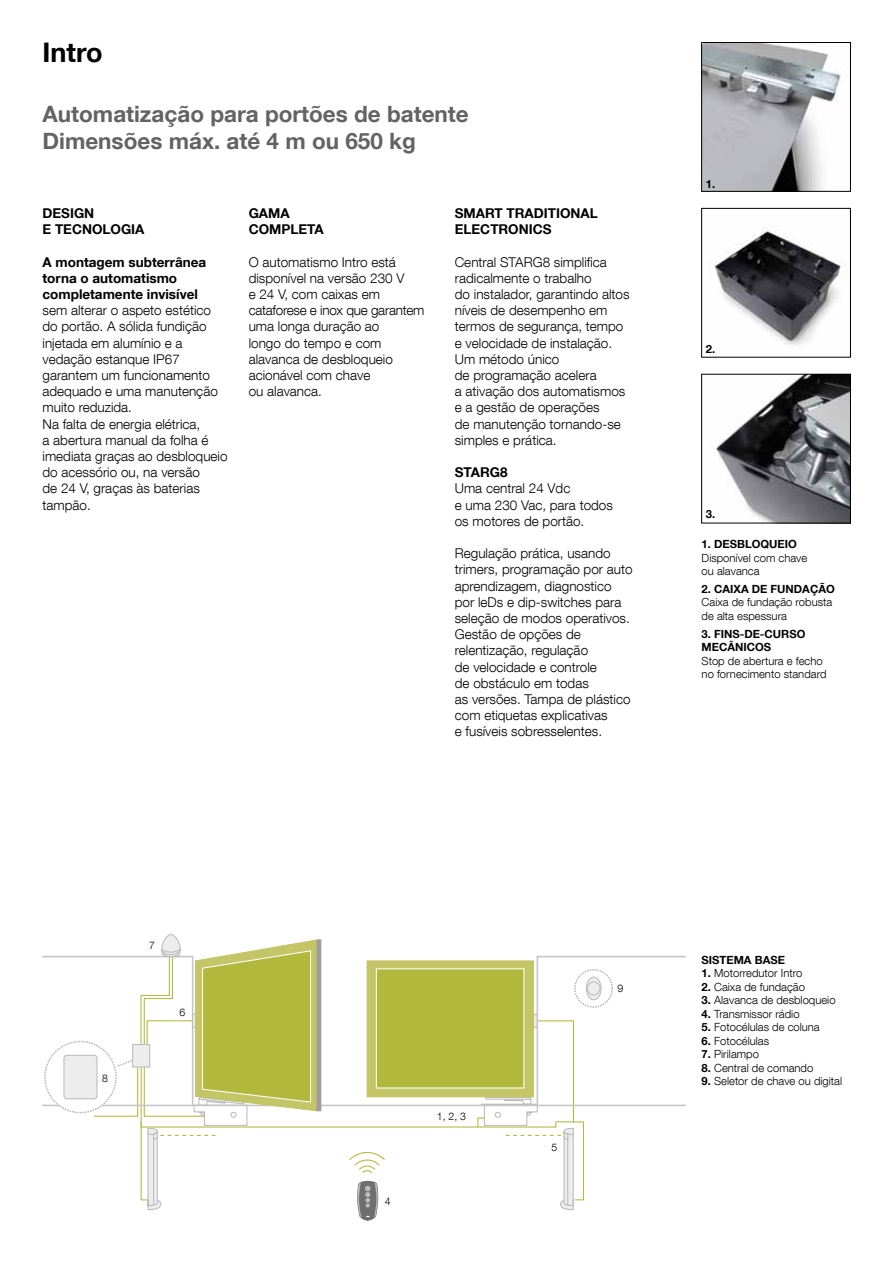
<style>
.page{position:relative;width:893px;height:1263px;background:#fff}
.page>*{position:absolute;margin:0;border:0;box-sizing:border-box;transform-origin:0 0}
.t1{font:700 27px "Helvetica Neue LT Com";color:#000}
.t2{font:700 22.5px/27px "Helvetica Neue LT Com";color:#646363}
.t3{font:300 13.5px/16.2px "Helvetica Neue LT Com";color:#000}
.t4{font:700 13.5px/16.2px "Helvetica Neue LT Com";color:#000}
.t5{font:300 11.25px/13.5px "Helvetica Neue LT Com";color:#000}
.t6{font:700 11.25px/13.5px "Helvetica Neue LT Com";color:#000}
.t7{font:300 10.5px "Helvetica Neue LT Com";color:#000}
.s1{font-weight:700}
</style>
<div class="page">
<svg style="left:321px;top:955px;width:364px;height:152px"></svg>
<hr style="left:317px;top:939px;width:4px;height:172px;background:#9d9d9c">
<div style="left:367px;top:960px;width:167px;height:137px;background:#c3c567;border:1px solid #c3c567"></div>
<div style="left:376px;top:968px;width:148px;height:120px;background:#b2b83c;border:1px solid #fff"></div>
<svg style="left:586px;top:977px;width:15px;height:23px"></svg>
<div style="left:586px;top:977px;width:16px;height:23px;border:1px solid #bcbcbc;border-radius:50%"></div>
<div style="left:574px;top:969px;width:39px;height:39px;border:2px dashed #bcbcbc;border-radius:50%"></div>
<div style="left:587px;top:982px;width:13px;height:13px;background:#ededed;border-radius:50%"></div>
<div style="left:587px;top:981px;width:14px;height:14px;border:1px solid #bcbcbc;border-radius:50%"></div>
<svg style="left:349px;top:1152px;width:36px;height:21px"></svg>
<svg style="left:43px;top:933px;width:275px;height:277px"></svg>
<svg style="left:477px;top:1098px;width:98px;height:112px"></svg>
<svg style="left:357px;top:1180px;width:22px;height:41px"></svg>
<img style="left:716px;top:376px;width:133px;height:145px">
<div style="left:701px;top:374px;width:150px;height:149px;border:1px solid #000"></div>
<img style="left:714px;top:227px;width:128px;height:119px">
<div style="left:701px;top:208px;width:150px;height:149px;border:1px solid #000"></div>
<img style="left:703px;top:44px;width:138px;height:146px">
<div style="left:701px;top:42px;width:150px;height:150px;border:1px solid #000"></div>
<h1 class="t1" style="left:43px;top:36px;width:61px">Intro</h1>
<h2 class="t2" style="left:43px;top:100px;width:428px">Automatização para portões de batente<br>Dimensões máx. até 4 m ou 650 kg</h2>
<p class="t4" style="left:43px;top:205px;width:103px">DESIGN<br>E TECNOLOGIA</p>
<p class="t4" style="left:43px;top:253px;width:165px">A montagem subterrânea torna o automatismo completamente invisível</p>
<p class="t3" style="left:43px;top:302px;width:187px">sem alterar o aspeto estético do portão. A sólida fundição injetada em alumínio e a vedação estanque IP67 garantem um funcionamento adequado e uma manutenção muito reduzida.<br>Na falta de energia elétrica,<br>a abertura manual da folha é imediata graças ao desbloqueio do acessório ou, na versão<br>de 24 V, graças às baterias tampão.</p>
<p class="t4" style="left:249px;top:205px;width:77px">GAMA<br>COMPLETA</p>
<p class="t3" style="left:249px;top:253px;width:177px">O automatismo Intro está disponível na versão 230 V<br>e 24 V, com caixas em cataforese e inox que garantem uma longa duração ao<br>longo do tempo e com alavanca de desbloqueio acionável com chave<br>ou alavanca.</p>
<p class="t4" style="left:455px;top:205px;width:144px">SMART TRADITIONAL<br>ELECTRONICS</p>
<p class="t3" style="left:455px;top:253px;width:176px">Central STARG8 simplifica radicalmente o trabalho<br>do instalador, garantindo altos níveis de desempenho em termos de segurança, tempo e velocidade de instalação.<br>Um método único<br>de programação acelera<br>a ativação dos automatismos e a gestão de operações<br>de manutenção tornando-se simples e prática.</p>
<p class="t4" style="left:455px;top:464px;width:54px">STARG8</p>
<p class="t3" style="left:455px;top:480px;width:160px">Uma central 24 Vdc<br>e uma 230 Vac, para todos os motores de portão.</p>
<p class="t3" style="left:455px;top:545px;width:179px">Regulação prática, usando trimers, programação por auto aprendizagem, diagnostico por leDs e dip-switches para seleção de modos operativos.<br>Gestão de opções de relentização, regulação<br>de velocidade e controle<br>de obstáculo em todas<br>as versões. Tampa de plástico com etiquetas explicativas<br>e fusíveis sobresselentes.</p>
<p class="t6" style="left:706px;top:176px;width:11px">1.</p>
<p class="t6" style="left:706px;top:342px;width:11px">2.</p>
<p class="t6" style="left:706px;top:507px;width:11px">3.</p>
<p class="t6" style="left:702px;top:537px;width:97px">1. DESBLOQUEIO</p>
<p class="t5" style="left:702px;top:551px;width:107px">Disponível com chave ou alavanca</p>
<p class="t6" style="left:702px;top:582px;width:135px">2. CAIXA DE FUNDAÇÃO</p>
<p class="t5" style="left:702px;top:595px;width:132px">Caixa de fundação robusta de alta espessura</p>
<p class="t6" style="left:702px;top:626px;width:105px">3. FINS-DE-CURSO<br>MECÂNICOS</p>
<p class="t5" style="left:702px;top:654px;width:126px">Stop de abertura e fecho no fornecimento standard</p>
<p class="t7" style="left:102px;top:1071px;width:7px">8</p>
<p class="t7" style="left:149px;top:939px;width:7px">7</p>
<p class="t7" style="left:180px;top:1006px;width:7px">6</p>
<p class="t7" style="left:385px;top:1195px;width:7px">4</p>
<p class="t7" style="left:437px;top:1109px;width:31px">1, 2, 3</p>
<p class="t7" style="left:551px;top:1141px;width:7px">5</p>
<p class="t7" style="left:618px;top:982px;width:7px">9</p>
<p class="t6" style="left:702px;top:953px;width:85px">SISTEMA BASE</p>
<p class="t5" style="left:702px;top:966px;width:102px"><span class="s1">1.</span> Motorredutor Intro</p>
<p class="t5" style="left:702px;top:980px;width:105px"><span class="s1">2.</span> Caixa de fundação</p>
<p class="t5" style="left:702px;top:993px;width:136px"><span class="s1">3.</span> Alavanca de desbloqueio</p>
<p class="t5" style="left:702px;top:1007px;width:99px"><span class="s1">4.</span> Transmissor rádio</p>
<p class="t5" style="left:702px;top:1020px;width:120px"><span class="s1">5.</span> Fotocélulas de coluna</p>
<p class="t5" style="left:702px;top:1034px;width:69px"><span class="s1">6.</span> Fotocélulas</p>
<p class="t5" style="left:702px;top:1047px;width:59px"><span class="s1">7.</span> Pirilampo</p>
<p class="t5" style="left:702px;top:1061px;width:113px"><span class="s1">8.</span> Central de comando</p>
<p class="t5" style="left:702px;top:1074px;width:142px"><span class="s1">9.</span> Seletor de chave ou digital</p>
</div>
